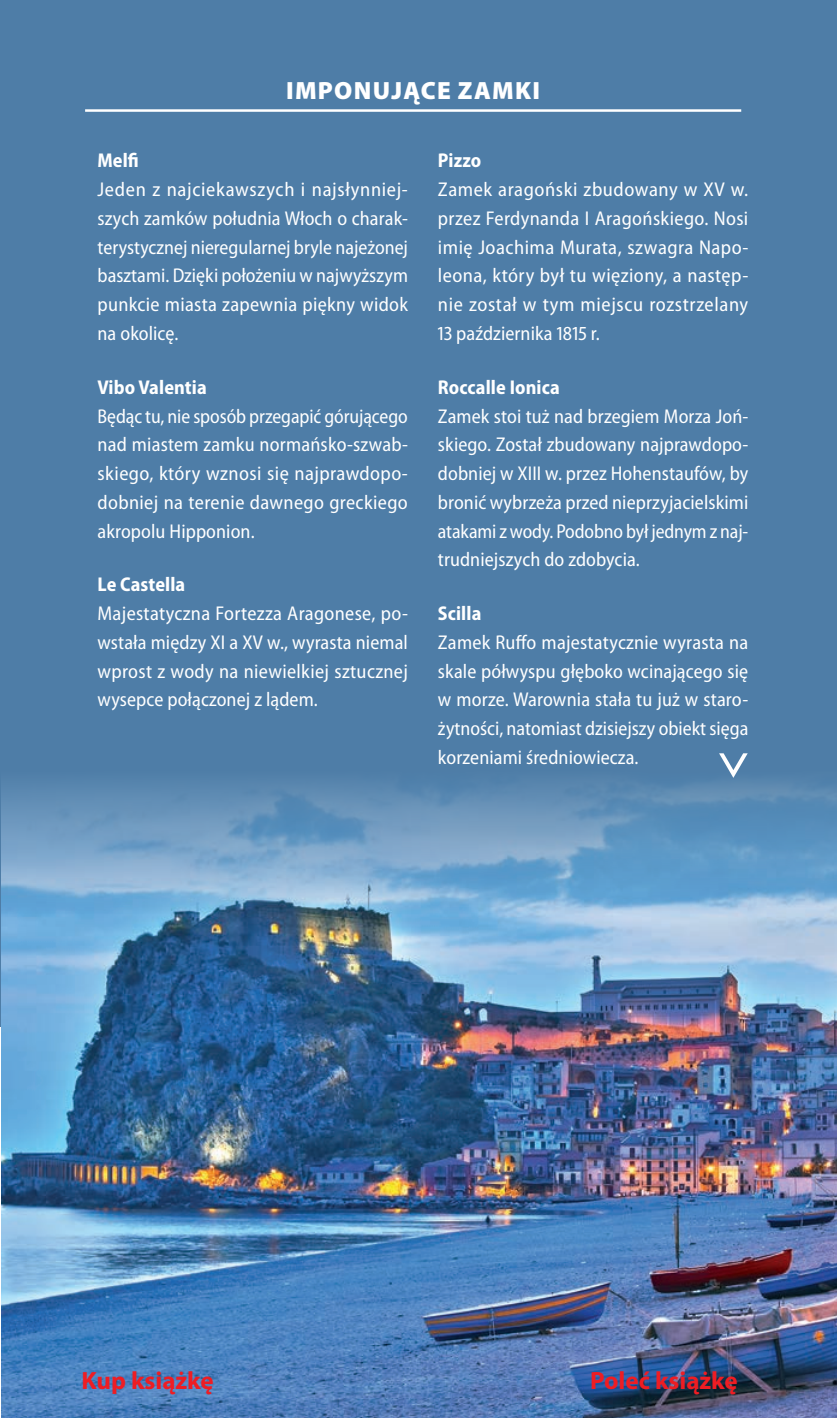
<style>
.page{position:relative;width:837px;height:1418px;background:#fff}
.page>*{position:absolute;margin:0;border:0;box-sizing:border-box;transform-origin:0 0}
.t1{font:700 25px "Myriad Pro";color:#ee1d23}
.t2{font:900 25px "Myriad Pro";letter-spacing:.05em;color:#fff}
.t3{font:semi-condensed 20px/28.8px "Myriad Pro";letter-spacing:.005em;color:#fff;text-align:justify}
.t4{font:semi-condensed 20px/28.8px "Myriad Pro";letter-spacing:.005em;color:#fff;text-align:justify;scale:.96 1}
.t5{font:700 semi-condensed 20px "Myriad Pro";letter-spacing:.005em;color:#fff}
</style>
<div class="page">
<div style="left:0;top:0;width:836px;height:1026px;background:#4e7da7"></div>
<hr style="left:0;top:0;width:1px;height:1417px;background:#edeef0">
<img style="left:2px;top:753px;width:834px;height:664px">
<hr style="left:85px;top:109px;width:656px;height:3px;background:#fff">
<svg style="left:718px;top:753px;width:29px;height:24px"></svg>
<p class="t2" style="left:286px;top:73px;width:255px">IMPONUJĄCE ZAMKI</p>
<p class="t5" style="left:97px;top:149px;width:43px">Melfi</p>
<p class="t3" style="left:97px;top:175px;width:312px">Jeden z najciekawszych i najsłynniej&shy;szych zamków południa Włoch o charak&shy;terystycznej nieregularnej bryle najeżonej basztami. Dzięki położeniu w najwyższym punkcie miasta zapewnia piękny widok na okolicę.</p>
<p class="t5" style="left:97px;top:376px;width:111px">Vibo Valentia</p>
<p class="t4" style="left:97px;top:402px;width:325px">Będąc tu, nie sposób przegapić górującego nad miastem zamku normańsko-szwab&shy;skiego, który wznosi się najprawdopo&shy;dobniej na terenie dawnego greckiego akropolu Hipponion.</p>
<p class="t5" style="left:97px;top:573px;width:89px">Le Castella</p>
<p class="t3" style="left:97px;top:599px;width:312px">Majestatyczna Fortezza Aragonese, po&shy;wstała między XI a XV w., wyrasta niemal wprost z wody na niewielkiej sztucznej wysepce połączonej z lądem.</p>
<p class="t5" style="left:438px;top:149px;width:45px">Pizzo</p>
<p class="t3" style="left:438px;top:175px;width:312px">Zamek aragoński zbudowany w XV w. przez Ferdynanda I Aragońskiego. Nosi imię Joachima Murata, szwagra Napo&shy;leona, który był tu więziony, a następ&shy;nie został w tym miejscu rozstrzelany 13 października 1815 r.</p>
<p class="t5" style="left:438px;top:376px;width:123px">Roccalle Ionica</p>
<p class="t3" style="left:438px;top:402px;width:312px">Zamek stoi tuż nad brzegiem Morza Joń&shy;skiego. Został zbudowany najprawdopo&shy;dobniej w XIII w. przez Hohenstaufów, by bronić wybrzeża przed nieprzyjacielskimi atakami z wody. Podobno był jednym z naj&shy;trudniejszych do zdobycia.</p>
<p class="t5" style="left:438px;top:602px;width:45px">Scilla</p>
<p class="t3" style="left:438px;top:628px;width:312px">Zamek Ruffo majestatycznie wyrasta na skale półwyspu głęboko wcinającego się w morze. Warownia stała tu już w staro&shy;żytności, natomiast dzisiejszy obiekt sięga korzeniami średniowiecza.</p>
<p class="t1" style="left:81px;top:1364px;width:134px">Kup książkę</p>
<p class="t1" style="left:590px;top:1364px;width:149px">Poleć książkę</p>
</div>
